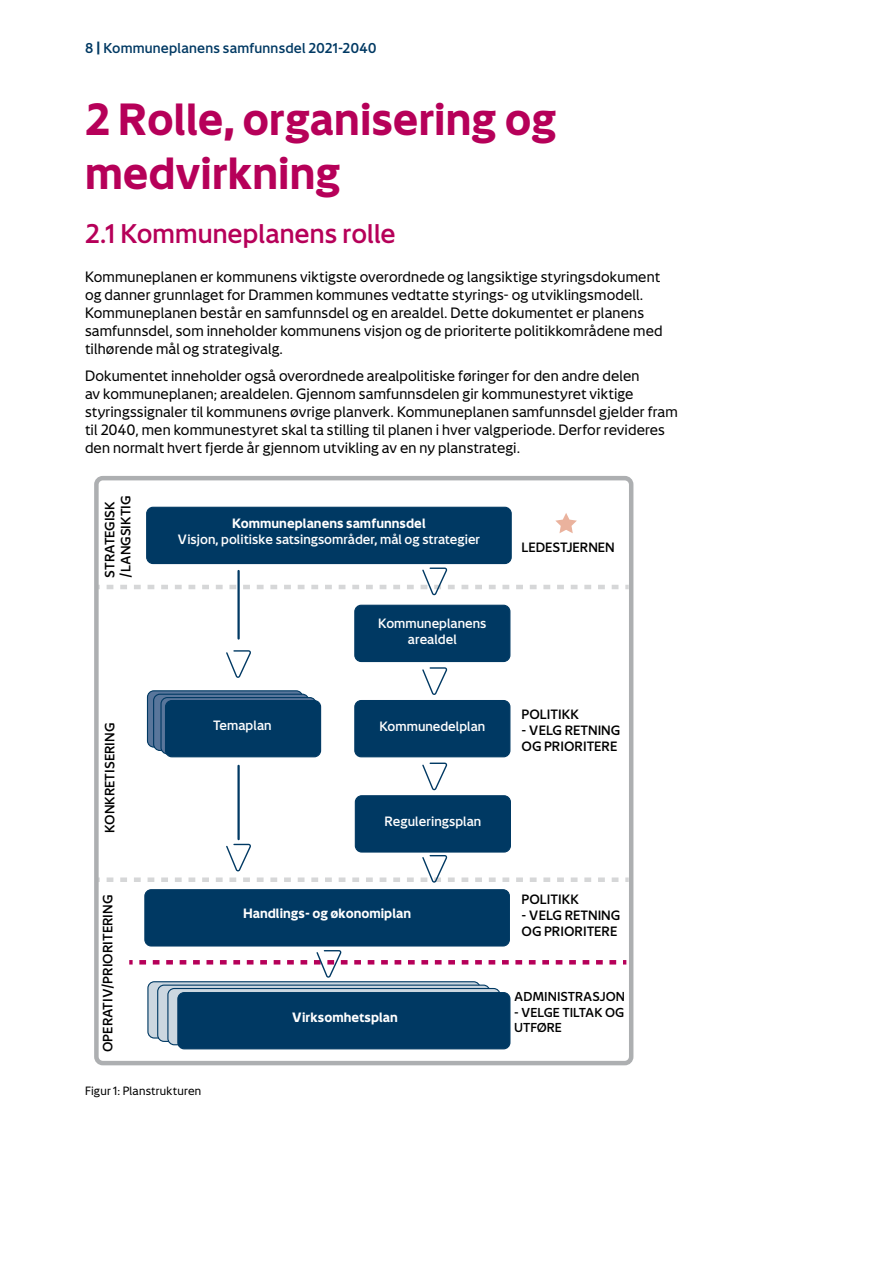
<style>
.page{position:relative;width:893px;height:1263px;background:#fff}
.page>*{position:absolute;margin:0;border:0;box-sizing:border-box;transform-origin:0 0}
.t1{font:700 45px/54px "Drammen";letter-spacing:-.005em;color:#b60059}
.t2{font:500 27px "Drammen";color:#b60059}
.t3{font:15px/18px "Drammen";letter-spacing:.01em;color:#000}
.t4{font:500 14.25px "Drammen";letter-spacing:.01em;color:#003963}
.t5{font:500 13.5px/16.2px "Drammen";color:#000}
.t6{font:500 13.5px/16.2px "Drammen";color:#fff;text-align:center}
.t7{font:700 13.5px "Drammen";color:#fff}
.t8{font:500 12.9px/15.5px "Drammen";color:#000}
.t9{font:12px "Drammen";letter-spacing:.015em;color:#000}
.s1{font-weight:700}
</style>
<div class="page">
<div style="left:148px;top:982px;width:332px;height:56px;background:#ccd7e0;border-radius:6px"></div>
<div style="left:147px;top:981px;width:334px;height:57px;border:1px solid #003963;border-radius:6px"></div>
<div style="left:158px;top:985px;width:332px;height:56px;background:#ccd7e0;border-radius:6px"></div>
<div style="left:157px;top:984px;width:333px;height:58px;border:1px solid #003963;border-radius:6px"></div>
<div style="left:168px;top:988px;width:332px;height:57px;background:#ccd7e0;border-radius:6px"></div>
<div style="left:167px;top:988px;width:334px;height:57px;border:1px solid #003963;border-radius:6px"></div>
<div style="left:178px;top:992px;width:332px;height:57px;background:#003963;border-radius:6px"></div>
<div style="left:177px;top:992px;width:333px;height:57px;border:1px solid #003963;border-radius:6px"></div>
<div style="left:94px;top:476px;width:539px;height:589px;border:4px solid #adafb1;border-radius:6px"></div>
<div style="left:355px;top:605px;width:155px;height:56px;background:#003963;border-radius:6px"></div>
<div style="left:354px;top:605px;width:156px;height:57px;border:1px solid #003963;border-radius:6px"></div>
<div style="left:145px;top:890px;width:364px;height:56px;background:#003963;border-radius:6px"></div>
<div style="left:144px;top:889px;width:366px;height:57px;border:1px solid #003963;border-radius:6px"></div>
<div style="left:147px;top:507px;width:364px;height:56px;background:#003963;border-radius:6px"></div>
<div style="left:146px;top:507px;width:366px;height:57px;border:1px solid #003963;border-radius:6px"></div>
<div style="left:355px;top:796px;width:155px;height:56px;background:#003963;border-radius:6px"></div>
<div style="left:355px;top:795px;width:156px;height:57px;border:1px solid #003963;border-radius:6px"></div>
<svg style="left:147px;top:691px;width:156px;height:56px"></svg>
<div style="left:147px;top:690px;width:156px;height:58px;border:1px solid #003963;border-radius:6px"></div>
<div style="left:154px;top:694px;width:155px;height:56px;background:#59769b;border-radius:6px"></div>
<div style="left:153px;top:694px;width:156px;height:57px;border:1px solid #003963;border-radius:6px"></div>
<div style="left:161px;top:697px;width:155px;height:57px;background:#59769b;border-radius:6px"></div>
<div style="left:160px;top:697px;width:157px;height:57px;border:1px solid #003963;border-radius:6px"></div>
<div style="left:166px;top:700px;width:155px;height:57px;background:#003963;border-radius:6px"></div>
<div style="left:165px;top:700px;width:156px;height:57px;border:1px solid #003963;border-radius:6px"></div>
<svg style="left:129px;top:960px;width:4px;height:4px"></svg>
<svg style="left:96px;top:877px;width:4px;height:5px"></svg>
<svg style="left:96px;top:585px;width:4px;height:4px"></svg>
<svg style="left:555px;top:513px;width:22px;height:20px"></svg>
<svg style="left:226px;top:650px;width:25px;height:28px"></svg>
<svg style="left:107px;top:844px;width:522px;height:39px"></svg>
<svg style="left:422px;top:667px;width:25px;height:28px"></svg>
<div style="left:355px;top:700px;width:155px;height:57px;background:#003963;border-radius:6px"></div>
<div style="left:354px;top:700px;width:156px;height:57px;border:1px solid #003963;border-radius:6px"></div>
<svg style="left:422px;top:762px;width:25px;height:28px"></svg>
<svg style="left:107px;top:567px;width:522px;height:28px"></svg>
<svg style="left:139px;top:950px;width:487px;height:28px"></svg>
<hr style="left:237px;top:571px;width:3px;height:67px;background:#003963">
<hr style="left:237px;top:766px;width:3px;height:73px;background:#003963">
<p class="t4" style="left:85px;top:40px;width:293px">8 <span class="s1">|</span> Kommuneplanens samfunnsdel 2021-2040</p>
<h1 class="t1" style="left:85px;top:91px;width:473px">2 Rolle, organisering og medvirkning</h1>
<h2 class="t2" style="left:85px;top:217px;width:312px">2.1 Kommuneplanens rolle</h2>
<p class="t3" style="left:85px;top:267px;width:579px">Kommuneplanen er kommunens viktigste overordnede og langsiktige styringsdokument og danner grunnlaget for Drammen kommunes vedtatte styrings- og utviklingsmodell.<br>Kommuneplanen består en samfunnsdel og en arealdel. Dette dokumentet er planens samfunnsdel, som inneholder kommunens visjon og de prioriterte politikkområdene med tilhørende mål og strategivalg.</p>
<p class="t3" style="left:85px;top:366px;width:594px">Dokumentet inneholder også overordnede arealpolitiske føringer for den andre delen<br>av kommuneplanen; arealdelen. Gjennom samfunnsdelen gir kommunestyret viktige styringssignaler til kommunens øvrige planverk. Kommuneplanen samfunnsdel gjelder fram til 2040, men kommunestyret skal ta stilling til planen i hver valgperiode. Derfor revideres den normalt hvert fjerde år gjennom utvikling av en ny planstrategi.</p>
<p class="t5" style="left:101px;top:578px;width:84px;rotate:-90deg">STRATEGISK /LANGSIKTIG</p>
<p class="t5" style="left:101px;top:833px;width:112px;rotate:-90deg">KONKRETISERING</p>
<p class="t5" style="left:99px;top:1052px;width:159px;rotate:-90deg">OPERATIV/PRIORITERING</p>
<p class="t7" style="left:232px;top:515px;width:195px">Kommuneplanens samfunnsdel</p>
<p class="t6" style="left:178px;top:531px;width:304px">Visjon, politiske satsingsområder, mål og strategier</p>
<p class="t6" style="left:378px;top:615px;width:110px">Kommuneplanens arealdel</p>
<p class="t6" style="left:213px;top:717px;width:60px">Temaplan</p>
<p class="t6" style="left:379px;top:718px;width:107px">Kommunedelplan</p>
<p class="t6" style="left:384px;top:813px;width:98px">Reguleringsplan</p>
<p class="t7" style="left:243px;top:906px;width:170px">Handlings- og økonomiplan</p>
<p class="t7" style="left:292px;top:1009px;width:108px">Virksomhetsplan</p>
<p class="t9" style="left:85px;top:1083px;width:118px">Figur 1: Planstrukturen</p>
<p class="t5" style="left:521px;top:539px;width:95px">LEDESTJERNEN</p>
<p class="t5" style="left:521px;top:706px;width:59px">POLITIKK</p>
<p class="t5" style="left:521px;top:722px;width:100px">- VELG RETNING<br>OG PRIORITERE</p>
<p class="t5" style="left:521px;top:890px;width:59px">POLITIKK</p>
<p class="t5" style="left:521px;top:907px;width:100px">- VELG RETNING<br>OG PRIORITERE</p>
<p class="t8" style="left:514px;top:988px;width:112px">ADMINISTRASJON</p>
<p class="t8" style="left:514px;top:1004px;width:112px">- VELGE TILTAK OG<br>UTFØRE</p>
</div>
